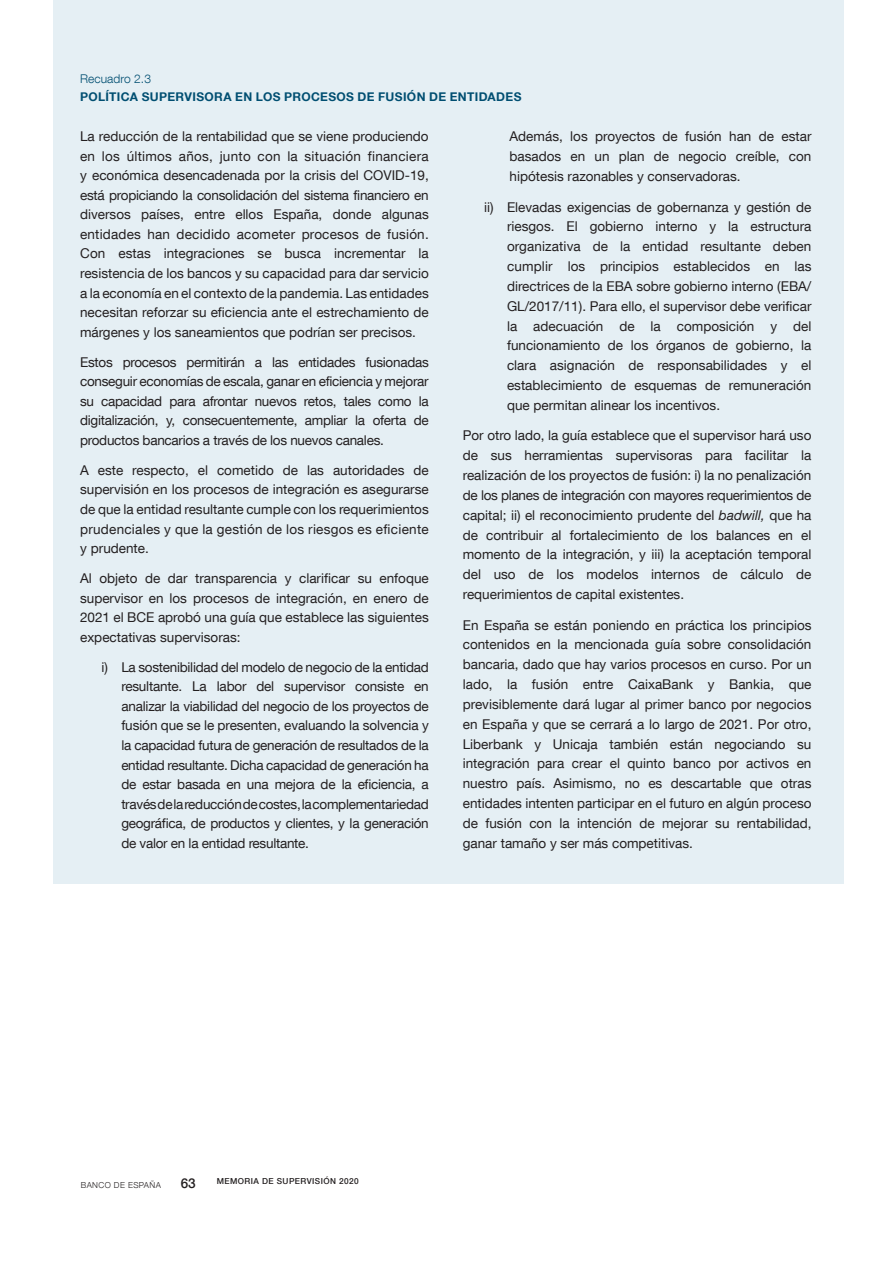
<style>
.page{position:relative;width:893px;height:1263px;background:#fff}
.page>*{position:absolute;margin:0;border:0;box-sizing:border-box;transform-origin:0 0}
.t1{font:13.5px/19.8px "Bd E Neue Helvetica";color:#231f20;text-align:justify}
.t2{font:500 13.5px "Bd E Neue Helvetica";color:#231f20}
.t3{font:700 12px "Bd E Neue Helvetica";letter-spacing:.03em;color:#004e71}
.t4{font:300 12px "Bd E Neue Helvetica";letter-spacing:.005em;color:#004e71}
.t5{font:500 8.25px "Bd E Neue Helvetica";letter-spacing:.05em;color:#231f20}
.t6{font:300 8.25px "Bd E Neue Helvetica";letter-spacing:.05em;color:#231f20}
.s1{font-style:italic}
</style>
<div class="page">
<div style="left:54px;top:0;width:790px;height:883px;background:#e5eff4"></div>
<p class="t4" style="left:80px;top:71px;width:72px">Recuadro 2.3</p>
<p class="t3" style="left:80px;top:89px;width:443px">POLÍTICA SUPERVISORA EN LOS PROCESOS DE FUSIÓN DE ENTIDADES</p>
<p class="t1" style="left:80px;top:126px;width:350px">La reducción de la rentabilidad que se viene produciendo en los últimos años, junto con la situación financiera y económica desencadenada por la crisis del COVID-19, está propiciando la consolidación del sistema financiero en diversos países, entre ellos España, donde algunas entidades han decidido acometer procesos de fusión.<br>Con estas integraciones se busca incrementar la resistencia de los bancos y su capacidad para dar servicio a la economía en el contexto de la pandemia. Las entidades necesitan reforzar su eficiencia ante el estrechamiento de márgenes y los saneamientos que podrían ser precisos.</p>
<p class="t1" style="left:80px;top:352px;width:350px">Estos procesos permitirán a las entidades fusionadas conseguir economías de escala, ganar en eficiencia y mejorar su capacidad para afrontar nuevos retos, tales como la digitalización, y, consecuentemente, ampliar la oferta de productos bancarios a través de los nuevos canales.</p>
<p class="t1" style="left:80px;top:460px;width:350px">A este respecto, el cometido de las autoridades de supervisión en los procesos de integración es asegurarse de que la entidad resultante cumple con los requerimientos prudenciales y que la gestión de los riesgos es eficiente y prudente.</p>
<p class="t1" style="left:80px;top:568px;width:350px">Al objeto de dar transparencia y clarificar su enfoque supervisor en los procesos de integración, en enero de 2021 el BCE aprobó una guía que establece las siguientes expectativas supervisoras:</p>
<p class="t1" style="left:121px;top:657px;width:309px;text-indent:-20px">i) La sostenibilidad del modelo de negocio de la entidad resultante. La labor del supervisor consiste en analizar la viabilidad del negocio de los proyectos de fusión que se le presenten, evaluando la solvencia y la capacidad futura de generación de resultados de la entidad resultante. Dicha capacidad de generación ha de estar basada en una mejora de la eficiencia, a través de la reducción de costes, la complementariedad geográfica, de productos y clientes, y la generación de valor en la entidad resultante.</p>
<p class="t1" style="left:510px;top:126px;width:303px">Además, los proyectos de fusión han de estar basados en un plan de negocio creíble, con hipótesis razonables y conservadoras.</p>
<p class="t1" style="left:507px;top:197px;width:306px;text-indent:-23px">ii) Elevadas exigencias de gobernanza y gestión de riesgos. El gobierno interno y la estructura organizativa de la entidad resultante deben cumplir los principios establecidos en las directrices de la EBA sobre gobierno interno (EBA/ GL/2017/11). Para ello, el supervisor debe verificar la adecuación de la composición y del funcionamiento de los órganos de gobierno, la clara asignación de responsabilidades y el establecimiento de esquemas de remuneración que permitan alinear los incentivos.</p>
<p class="t1" style="left:463px;top:425px;width:350px">Por otro lado, la guía establece que el supervisor hará uso de sus herramientas supervisoras para facilitar la realización de los proyectos de fusión: i) la no penalización de los planes de integración con mayores requerimientos de capital; ii) el reconocimiento prudente del <span class="s1">badwill,</span> que ha de contribuir al fortalecimiento de los balances en el momento de la integración, y iii) la aceptación temporal del uso de los modelos internos de cálculo de requerimientos de capital existentes.</p>
<p class="t1" style="left:463px;top:614px;width:350px">En España se están poniendo en práctica los principios contenidos en la mencionada guía sobre consolidación bancaria, dado que hay varios procesos en curso. Por un lado, la fusión entre CaixaBank y Bankia, que previsiblemente dará lugar al primer banco por negocios en España y que se cerrará a lo largo de 2021. Por otro, Liberbank y Unicaja también están negociando su integración para crear el quinto banco por activos en nuestro país. Asimismo, no es descartable que otras entidades intenten participar en el futuro en algún proceso de fusión con la intención de mejorar su rentabilidad, ganar tamaño y ser más competitivas.</p>
<p class="t6" style="left:81px;top:1180px;width:82px">BANCO DE ESPAÑA</p>
<p class="t2" style="left:181px;top:1175px;width:16px">63</p>
<p class="t5" style="left:217px;top:1176px;width:143px">MEMORIA DE SUPERVISIÓN 2020</p>
</div>
